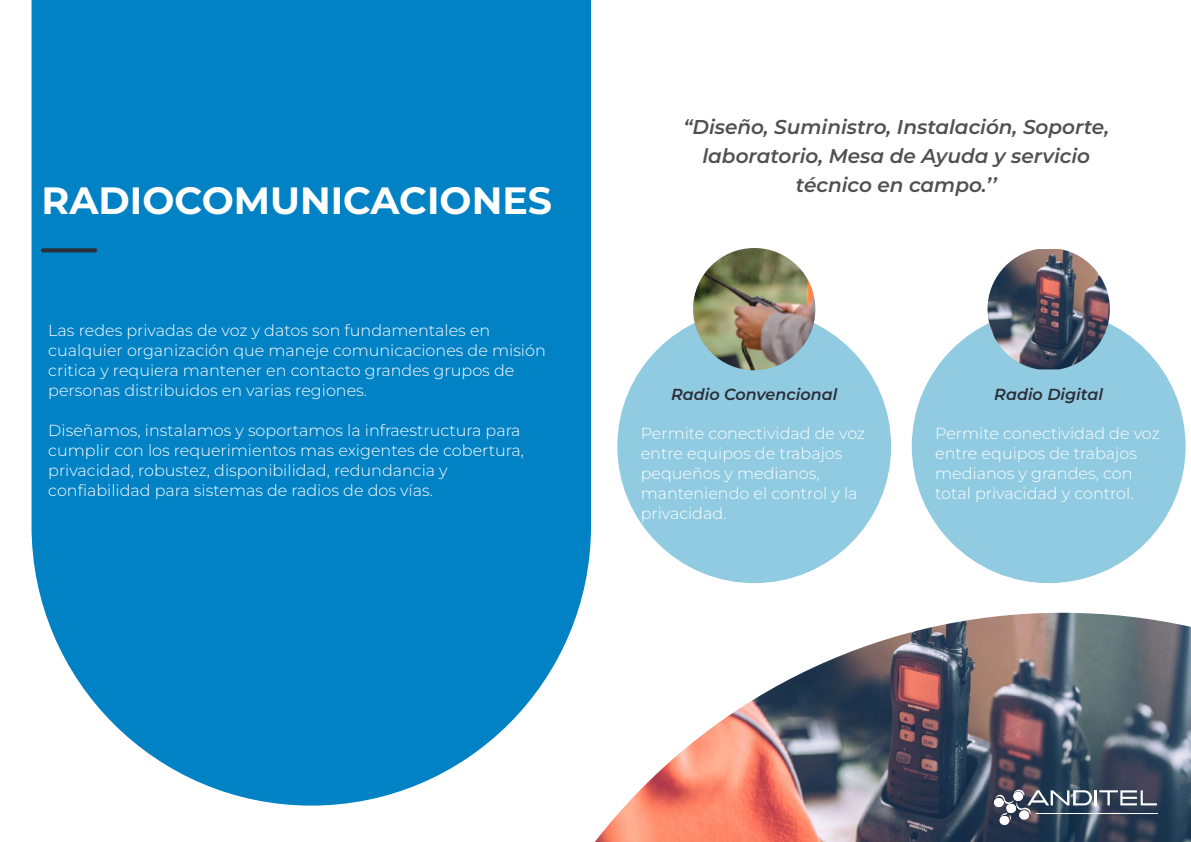
<style>
.page{position:relative;width:1191px;height:842px;background:#fff}
.page>*{position:absolute;margin:0;border:0;box-sizing:border-box;transform-origin:0 0}
.t1{font:700 38px "Montserrat";color:#fff}
.t2{font:italic 600 20px/29px "Montserrat";color:#515151;text-align:center}
.t3{font:300 16px/20px "Montserrat";color:#fff}
.t4{font:italic 600 16px "Montserrat";color:#2c2e3a}
</style>
<div class="page">
<svg style="left:32px;top:0;width:559px;height:806px;background:#138bc9"></svg>
<img style="left:595px;top:613px;width:596px;height:229px">
<hr style="left:1094px;top:790px;width:3px;height:15px;background:#fff">
<svg style="left:1099px;top:790px;width:57px;height:15px"></svg>
<hr style="left:1035px;top:813px;width:122px;height:1px;background:#fff">
<svg style="left:994px;top:790px;width:98px;height:35px"></svg>
<svg style="left:41px;top:248px;width:56px;height:4px"></svg>
<div style="left:617px;top:309px;width:274px;height:274px;background:#91cbe1;border-radius:50%"></div>
<div style="left:911px;top:309px;width:274px;height:274px;background:#91cbe1;border-radius:50%"></div>
<img style="left:987px;top:249px;width:122px;height:120px">
<img style="left:693px;top:248px;width:122px;height:122px;border-radius:61px">
<h1 class="t1" style="left:41px;top:175px;width:512px">RADIOCOMUNICACIONES</h1>
<p class="t2" style="left:683px;top:112px;width:427px">“Diseño, Suministro, Instalación, Soporte, laboratorio, Mesa de Ayuda y servicio técnico en campo.’’</p>
<p class="t3" style="left:48px;top:320px;width:499px">Las redes privadas de voz y datos son fundamentales en cualquier organización que maneje comunicaciones de misión critica y requiera mantener en contacto grandes grupos de personas distribuidos en varias regiones.</p>
<p class="t3" style="left:48px;top:420px;width:477px">Diseñamos, instalamos y soportamos la infraestructura para cumplir con los requerimientos mas exigentes de cobertura, privacidad, robustez, disponibilidad, redundancia y confiabilidad para sistemas de radios de dos vías.</p>
<p class="t3" style="left:641px;top:422px;width:226px">Permite conectividad de voz entre equipos de trabajos pequeños y medianos, manteniendo el control y la privacidad.</p>
<p class="t4" style="left:671px;top:383px;width:168px">Radio Convencional</p>
<p class="t4" style="left:994px;top:383px;width:110px">Radio Digital</p>
<p class="t3" style="left:935px;top:422px;width:226px">Permite conectividad de voz entre equipos de trabajos medianos y grandes, con total privacidad y control.</p>
</div>
